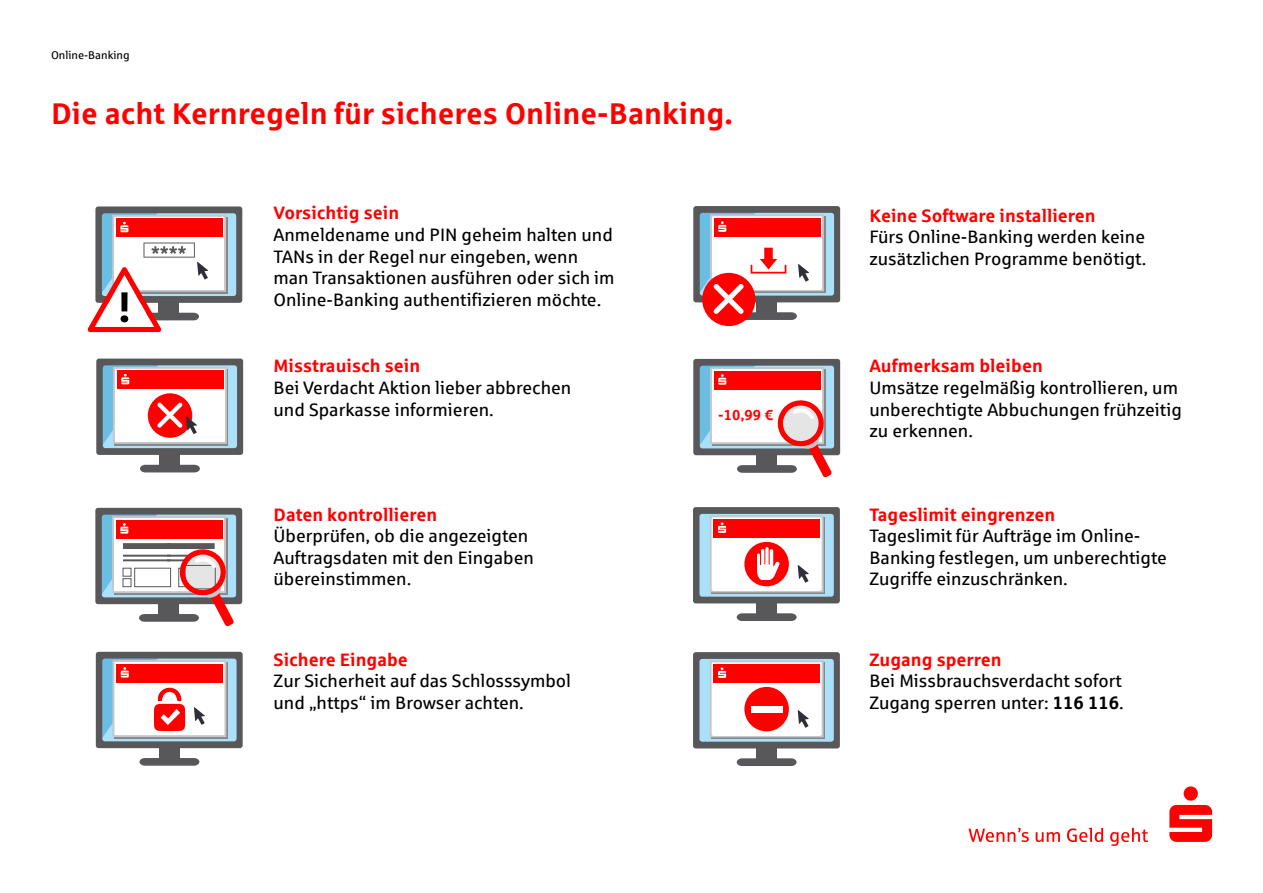
<style>
.page{position:relative;width:1263px;height:893px;background:#fff}
.page>*{position:absolute;margin:0;border:0;box-sizing:border-box;transform-origin:0 0}
.t1{font:700 30px "Sparkasse Rg";color:#f00}
.t2{font:18px/21.6px "Sparkasse Rg";color:#000}
.t3{font:700 18px "Sparkasse Rg";color:#f00}
.t4{font:700 14.55px "Sparkasse Rg";color:#f00}
.t5{font:11.25px "Sparkasse Rg";color:#000}
.s1{font-weight:700}
</style>
<div class="page">
<svg style="left:1169px;top:786px;width:43px;height:56px"></svg>
<svg style="left:968px;top:828px;width:61px;height:14px"></svg>
<svg style="left:1036px;top:832px;width:24px;height:10px"></svg>
<svg style="left:1067px;top:828px;width:36px;height:14px"></svg>
<svg style="left:1110px;top:828px;width:38px;height:18px"></svg>
<svg style="left:88px;top:206px;width:154px;height:126px"></svg>
<div style="left:159px;top:452px;width:21px;height:19px;background:#58585a"></div>
<svg style="left:140px;top:465px;width:60px;height:7px"></svg>
<svg style="left:96px;top:359px;width:147px;height:96px"></svg>
<svg style="left:95px;top:508px;width:147px;height:118px"></svg>
<div style="left:159px;top:745px;width:21px;height:19px;background:#58585a"></div>
<svg style="left:139px;top:758px;width:60px;height:8px"></svg>
<svg style="left:96px;top:652px;width:147px;height:96px"></svg>
<div style="left:702px;top:273px;width:53px;height:53px;background:#f00;border-radius:50%"></div>
<svg style="left:693px;top:206px;width:147px;height:114px"></svg>
<svg style="left:693px;top:359px;width:147px;height:119px"></svg>
<div style="left:756px;top:600px;width:21px;height:19px;background:#58585a"></div>
<svg style="left:737px;top:613px;width:60px;height:8px"></svg>
<svg style="left:693px;top:507px;width:147px;height:96px"></svg>
<div style="left:756px;top:745px;width:21px;height:20px;background:#58585a"></div>
<svg style="left:737px;top:758px;width:60px;height:8px"></svg>
<svg style="left:693px;top:652px;width:147px;height:96px"></svg>
<p class="t5" style="left:51px;top:49px;width:80px">Online-Banking</p>
<h1 class="t1" style="left:51px;top:95px;width:683px">Die acht Kernregeln für sicheres Online-Banking.</h1>
<p class="t3" style="left:274px;top:202px;width:127px">Vorsichtig sein</p>
<p class="t2" style="left:274px;top:223px;width:343px">Anmeldename und PIN geheim halten und TANs in der Regel nur eingeben, wenn man Transaktionen ausführen oder sich im Online-Banking authentifizieren möchte.</p>
<p class="t3" style="left:274px;top:354px;width:148px">Misstrauisch sein</p>
<p class="t2" style="left:274px;top:376px;width:299px">Bei Verdacht Aktion lieber abbrechen und Sparkasse informieren.</p>
<p class="t3" style="left:274px;top:503px;width:165px">Daten kontrollieren</p>
<p class="t2" style="left:274px;top:525px;width:262px">Überprüfen, ob die angezeigten<br>Auftragsdaten mit den Eingaben übereinstimmen.</p>
<p class="t3" style="left:274px;top:648px;width:136px">Sichere Eingabe</p>
<p class="t2" style="left:274px;top:670px;width:299px">Zur Sicherheit auf das Schlosssymbol und „https“ im Browser achten.</p>
<p class="t4" style="left:718px;top:406px;width:57px">-10,99 €</p>
<p class="t3" style="left:869px;top:204px;width:228px">Keine Software installieren</p>
<p class="t2" style="left:869px;top:226px;width:278px">Fürs Online-Banking werden keine zusätzlichen Programme benötigt.</p>
<p class="t3" style="left:869px;top:354px;width:175px">Aufmerksam bleiben</p>
<p class="t2" style="left:869px;top:376px;width:314px">Umsätze regelmäßig kontrollieren, um unberechtigte Abbuchungen frühzeitig zu erkennen.</p>
<p class="t3" style="left:869px;top:503px;width:187px">Tageslimit eingrenzen</p>
<p class="t2" style="left:869px;top:525px;width:299px">Tageslimit für Aufträge im Online-<br>Banking festlegen, um unberechtigte<br>Zugriffe einzuschränken.</p>
<p class="t3" style="left:869px;top:648px;width:134px">Zugang sperren</p>
<p class="t2" style="left:869px;top:670px;width:256px">Bei Missbrauchsverdacht sofort<br>Zugang sperren unter: <span class="s1">116 116</span>.</p>
</div>
